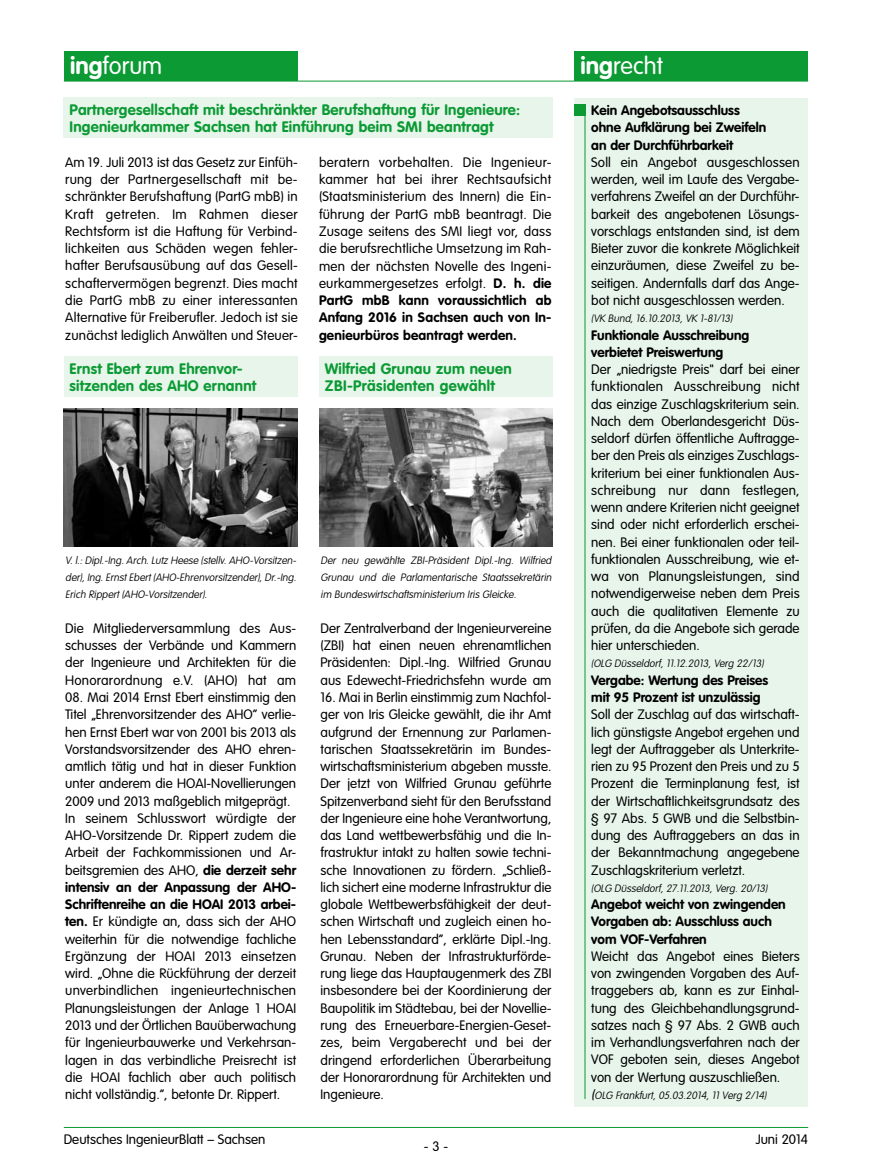
<style>
.page{position:relative;width:872px;height:1170px;background:#fff}
.page>*{position:absolute;margin:0;border:0;box-sizing:border-box;transform-origin:0 0}
.t1{font:300 24px "VAG Rounded";color:#fff}
.t2{font:700 15px/17.2px "VAG Rounded";letter-spacing:.015em;color:#0b9a33}
.t3{font:300 13.5px/17.2px "VAG Rounded";color:#000;text-align:justify}
.t4{font:700 13.5px/17.2px "VAG Rounded";color:#000}
.t5{font:italic 100 10.5px/17.2px "VAG Rounded";color:#000;text-align:justify}
.s1{font-weight:700}
.s2{font-weight:300;font-size:13.5px}
</style>
<div class="page">
<hr style="left:64px;top:1126px;width:744px;height:1px;background:#0b9a33">
<div style="left:64px;top:51px;width:234px;height:30px;background:#0b9a33"></div>
<hr style="left:64px;top:81px;width:744px;height:1px;background:#0b9a33">
<div style="left:64px;top:357px;width:234px;height:40px;background:#e7f5eb"></div>
<img style="left:64px;top:408px;width:234px;height:138px">
<div style="left:319px;top:357px;width:234px;height:40px;background:#e7f5eb"></div>
<img style="left:319px;top:408px;width:234px;height:138px">
<div style="left:64px;top:98px;width:489px;height:40px;background:#e7f5eb"></div>
<div style="left:574px;top:51px;width:234px;height:30px;background:#0b9a33"></div>
<div style="left:574px;top:98px;width:234px;height:1008px;background:#e7f5eb"></div>
<hr style="left:584px;top:104px;width:1px;height:994px;background:#0b9a33">
<div style="left:574px;top:104px;width:11px;height:11px;background:#0b9a33"></div>
<h1 class="t1" style="left:70px;top:52px;width:94px"><span class="s1">ing</span>forum</h1>
<p class="t2" style="left:70px;top:101px;width:452px">Partnergesellschaft mit beschränkter Berufshaftung für Ingenieure:<br>Ingenieurkammer Sachsen hat Einführung beim SMI beantragt</p>
<p class="t3" style="left:65px;top:153px;width:234px">Am 19. Juli 2013 ist das Gesetz zur Einfüh&shy;rung der Partnergesellschaft mit be&shy;schränkter Berufshaftung (PartG mbB) in Kraft getreten. Im Rahmen dieser Rechtsform ist die Haftung für Verbind&shy;lichkeiten aus Schäden wegen fehler&shy;hafter Berufsausübung auf das Gesell&shy;schaftervermögen begrenzt. Dies macht die PartG mbB zu einer interessanten Alternative für Freiberufler. Jedoch ist sie zunächst lediglich Anwälten und Steuer-</p>
<p class="t3" style="left:319px;top:153px;width:234px">beratern vorbehalten. Die Ingenieur&shy;kammer hat bei ihrer Rechtsaufsicht (Staatsministerium des Innern) die Ein&shy;führung der PartG mbB beantragt. Die Zusage seitens des SMI liegt vor, dass die berufsrechtliche Umsetzung im Rah&shy;men der nächsten Novelle des Ingeni&shy;eurkammergesetzes erfolgt. <span class="s1">D. h. die PartG mbB kann voraussichtlich ab Anfang 2016 in Sachsen auch von In&shy;genieurbüros beantragt werden.</span></p>
<p class="t2" style="left:70px;top:360px;width:188px">Ernst Ebert zum Ehrenvor&shy;sitzenden des AHO ernannt</p>
<p class="t2" style="left:325px;top:360px;width:188px">Wilfried Grunau zum neuen<br>ZBI-Präsidenten gewählt</p>
<p class="t5" style="left:65px;top:551px;width:234px">V.l.:Dipl.-Ing.Arch.Lutz Heese (stellv.AHO-Vorsitzen&shy;der),Ing.ErnstEbert(AHO-Ehrenvorsitzender),Dr.-Ing.<br>Erich Rippert (AHO-Vorsitzender).</p>
<p class="t3" style="left:65px;top:619px;width:232px">Die Mitgliederversammlung des Aus&shy;schusses der Verbände und Kammern der Ingenieure und Architekten für die Honorarordnung e.V. (AHO) hat am</p>
<p class="t3" style="left:65px;top:688px;width:232px;text-align:left">08. Mai 2014 Ernst Ebert einstimmig den Titel „Ehrenvorsitzender des AHO“ verlie&shy;hen Ernst Ebert war von 2001 bis 2013 als Vorstandsvorsitzender des AHO ehren&shy;amtlich tätig und hat in dieser Funktion unter anderem die HOAI-Novellierungen 2009 und 2013 maßgeblich mitgeprägt.<br>In seinem Schlusswort würdigte der AHO-Vorsitzende Dr. Rippert zudem die Arbeit der Fachkommissionen und Ar&shy;beitsgremien des AHO, <span class="s1">die derzeit sehr intensiv an der Anpassung der AHO-Schriftenreihe an die HOAI 2013 arbei&shy;ten.</span> Er kündigte an, dass sich der AHO weiterhin für die notwendige fachliche Ergänzung der HOAI 2013 einsetzen wird. „Ohne die Rückführung der derzeit unverbindlichen ingenieurtechnischen Planungsleistungen der Anlage 1 HOAI 2013 und der Örtlichen Bauüberwachung für Ingenieurbauwerke und Verkehrsan&shy;lagen in das verbindliche Preisrecht ist die HOAI fachlich aber auch politisch nicht vollständig.“, betonte Dr. Rippert.</p>
<p class="t5" style="left:320px;top:551px;width:234px">Der neu gewählte ZBI-Präsident Dipl.-Ing. Wilfried Grunau und die Parlamentarische Staatssekretärin im Bundeswirtschaftsministerium Iris Gleicke.</p>
<p class="t3" style="left:320px;top:619px;width:232px">Der Zentralverband der Ingenieurvereine (ZBI) hat einen neuen ehrenamtlichen Präsidenten: Dipl.-Ing. Wilfried Grunau aus Edewecht-Friedrichsfehn wurde am</p>
<p class="t3" style="left:320px;top:688px;width:232px">16. Mai in Berlin einstimmig zum Nachfol&shy;ger von Iris Gleicke gewählt, die ihr Amt aufgrund der Ernennung zur Parlamen&shy;tarischen Staatssekretärin im Bundes&shy;wirtschaftsministerium abgeben musste.<br>Der jetzt von Wilfried Grunau geführte Spitzenverband sieht für den Berufsstand der Ingenieure eine hohe Verantwortung, das Land wettbewerbsfähig und die In&shy;frastruktur intakt zu halten sowie techni&shy;sche Innovationen zu fördern. „Schließ&shy;lich sichert eine moderne Infrastruktur die globale Wettbewerbsfähigkeit der deut&shy;schen Wirtschaft und zugleich einen ho&shy;hen Lebensstandard“, erklärte Dipl.-Ing.<br>Grunau. Neben der Infrastrukturförde&shy;rung liege das Hauptaugenmerk des ZBI insbesondere bei der Koordinierung der Baupolitik im Städtebau, bei der Novellie&shy;rung des Erneuerbare-Energien-Geset&shy;zes, beim Vergaberecht und bei der dringend erforderlichen Überarbeitung der Honorarordnung für Architekten und Ingenieure.</p>
<h1 class="t1" style="left:580px;top:52px;width:84px"><span class="s1">ing</span>recht</h1>
<p class="t4" style="left:591px;top:102px;width:176px">Kein Angebotsausschluss ohne Aufklärung bei Zweifeln an der Durchführbarkeit</p>
<p class="t3" style="left:591px;top:153px;width:210px">Soll ein Angebot ausgeschlossen werden, weil im Laufe des Vergabe&shy;verfahrens Zweifel an der Durchführ&shy;barkeit des angebotenen Lösungs&shy;vorschlags entstanden sind, ist dem Bieter zuvor die konkrete Möglichkeit einzuräumen, diese Zweifel zu be&shy;seitigen. Andernfalls darf das Ange&shy;bot nicht ausgeschlossen werden.</p>
<p class="t5" style="left:591px;top:310px;width:145px">(VK Bund, 16.10.2013, VK 1-81/13)</p>
<p class="t4" style="left:591px;top:326px;width:160px">Funktionale Ausschreibung verbietet Preiswertung</p>
<p class="t3" style="left:591px;top:360px;width:210px">Der „niedrigste Preis" darf bei einer funktionalen Ausschreibung nicht das einzige Zuschlagskriterium sein.<br>Nach dem Oberlandesgericht Düs&shy;seldorf dürfen öffentliche Auftragge&shy;ber den Preis als einziges Zuschlags&shy;kriterium bei einer funktionalen Aus&shy;schreibung nur dann festlegen, wenn andere Kriterien nicht geeignet sind oder nicht erforderlich erschei&shy;nen. Bei einer funktionalen oder teil&shy;funktionalen Ausschreibung, wie et&shy;wa von Planungsleistungen, sind notwendigerweise neben dem Preis auch die qualitativen Elemente zu prüfen, da die Angebote sich gerade hier unterschieden.</p>
<p class="t5" style="left:591px;top:655px;width:176px">(OLG Düsseldorf, 11.12.2013, Verg 22/13)</p>
<p class="t4" style="left:591px;top:671px;width:178px">Vergabe: Wertung des Preises mit 95 Prozent ist unzulässig</p>
<p class="t3" style="left:591px;top:705px;width:210px">Soll der Zuschlag auf das wirtschaft&shy;lich günstigste Angebot ergehen und legt der Auftraggeber als Unterkrite&shy;rien zu 95 Prozent den Preis und zu 5<br>Prozent die Terminplanung fest, ist der Wirtschaftlichkeitsgrundsatz des § 97 Abs. 5 GWB und die Selbstbin&shy;dung des Auftraggebers an das in der Bekanntmachung angegebene Zuschlagskriterium verletzt.</p>
<p class="t5" style="left:591px;top:879px;width:180px">(OLG Düsseldorf, 27.11.2013, Verg. 20/13)</p>
<p class="t4" style="left:591px;top:895px;width:196px">Angebot weicht von zwingenden<br>Vorgaben ab: Ausschluss auch vom VOF-Verfahren</p>
<p class="t3" style="left:591px;top:947px;width:210px">Weicht das Angebot eines Bieters von zwingenden Vorgaben des Auf&shy;traggebers ab, kann es zur Einhal&shy;tung des Gleichbehandlungsgrund&shy;satzes nach § 97 Abs. 2 GWB auch im Verhandlungsverfahren nach der VOF geboten sein, dieses Angebot von der Wertung auszuschließen.</p>
<p class="t5" style="left:591px;top:1086px;width:178px"><span class="s2">(</span>OLG Frankfurt, 05.03.2014, 11 Verg 2/14)</p>
<p class="t3" style="left:64px;top:1130px;width:203px">Deutsches IngenieurBlatt – Sachsen</p>
<p class="t3" style="left:755px;top:1130px;width:54px">Juni 2014</p>
<p class="t3" style="left:424px;top:1137px;width:26px">- 3 -</p>
</div>
